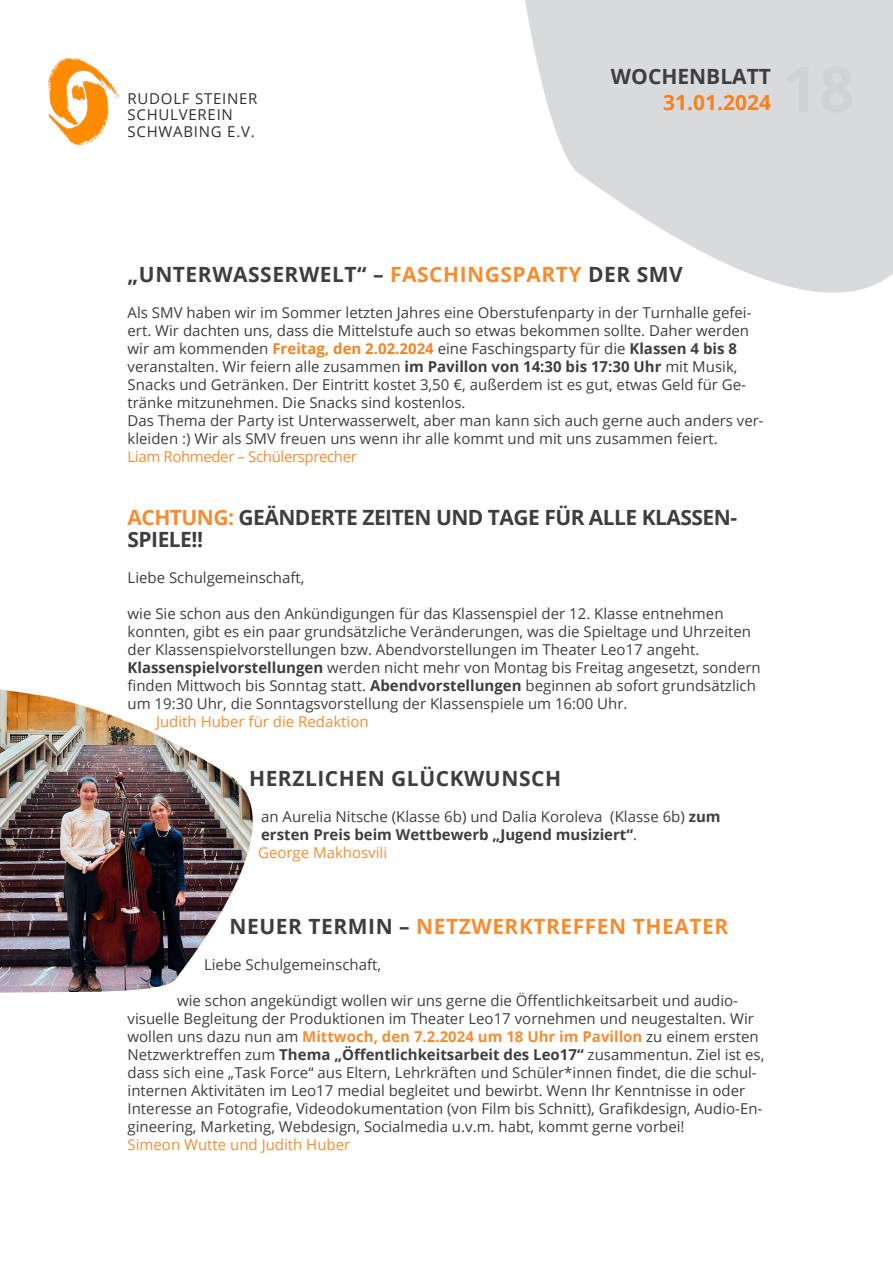
<style>
.page{position:relative;width:893px;height:1263px;background:#fff}
.page>*{position:absolute;margin:0;border:0;box-sizing:border-box;transform-origin:0 0}
.t1{font:700 21px "Open Sans";letter-spacing:.015em;color:#3e3e3f}
.t2{font:700 21px/22.5px "Open Sans";letter-spacing:-.025em;color:#3e3e3f}
.t3{font:700 21px "Open Sans";letter-spacing:.025em;color:#f68c32}
.t4{font:700 21px "Open Sans";color:#f58220}
.t5{font:15px/18px "Open Sans";color:#3e3e3f}
.t6{font:15px "Open Sans";color:#f68c32}
.t7{font:15px/16.5px "Open Sans";letter-spacing:.05em;color:#312f30}
.t8{font:15px "Open Sans";letter-spacing:-.025em;color:#f68c32}
.s1{color:#f68c32}
.s2{font-weight:700;color:#f58220}
.s3{font-weight:700}
.s4{color:#3e3e3f}
.s5{font-weight:700;color:#f68c32}
</style>
<div class="page">
<img style="left:48px;top:59px;width:72px;height:86px">
<svg style="left:525px;top:0;width:368px;height:293px;fill:#d9dadc"></svg>
<img style="left:0;top:689px;width:253px;height:304px">
<p class="t7" style="left:128px;top:89px;width:131px">RUDOLF STEINER<br>SCHULVEREIN<br>SCHWABING E.V.</p>
<h1 class="t1" style="left:611px;top:62px;width:162px">WOCHENBLATT</h1>
<h1 class="t4" style="left:663px;top:87px;width:109px">31.01.2024</h1>
<h1 class="t1" style="left:128px;top:259px;width:557px">„UNTERWASSERWELT“ – <span class="s1">FASCHINGSPARTY</span> DER SMV</h1>
<p class="t5" style="left:128px;top:303px;width:638px">Als SMV haben wir im Sommer letzten Jahres eine Oberstufenparty in der Turnhalle gefei&shy;ert. Wir dachten uns, dass die Mittelstufe auch so etwas bekommen sollte. Daher werden wir am kommenden <span class="s2">Freitag, den 2.02.2024</span> eine Faschingsparty für die <span class="s3">Klassen 4 bis 8 </span>veranstalten. Wir feiern alle zusammen <span class="s3">im Pavillon von 14:30 bis 17:30 Uhr</span> mit Musik, Snacks und Getränken. Der Eintritt kostet 3,50 €, außerdem ist es gut, etwas Geld für Ge&shy;tränke mitzunehmen. Die Snacks sind kostenlos.<br>Das Thema der Party ist Unterwasserwelt, aber man kann sich auch gerne auch anders ver&shy;kleiden :) Wir als SMV freuen uns wenn ihr alle kommt und mit uns zusammen feiert.</p>
<p class="t8" style="left:128px;top:446px;width:231px">Liam Rohmeder – Schülersprecher</p>
<h1 class="t2" style="left:128px;top:505px;width:611px"><span class="s1">ACHTUNG:</span> GEÄNDERTE ZEITEN UND TAGE FÜR ALLE KLASSEN-<br>SPIELE!!</h1>
<p class="t5" style="left:128px;top:568px;width:178px">Liebe Schulgemeinschaft,</p>
<p class="t5" style="left:128px;top:604px;width:635px">wie Sie schon aus den Ankündigungen für das Klassenspiel der 12. Klasse entnehmen konnten, gibt es ein paar grundsätzliche Veränderungen, was die Spieltage und Uhrzeiten der Klassenspielvorstellungen bzw. Abendvorstellungen im Theater Leo17 angeht.<br><span class="s3">Klassenspielvorstellungen</span> werden nicht mehr von Montag bis Freitag angesetzt, sondern finden Mittwoch bis Sonntag statt. <span class="s3">Abendvorstellungen</span> beginnen ab sofort grundsätzlich um 19:30 Uhr, die Sonntagsvorstellung der Klassenspiele um 16:00 Uhr.</p>
<p class="t6" style="left:156px;top:711px;width:214px">Judith Huber für die Redaktion</p>
<h1 class="t1" style="left:249px;top:763px;width:313px">HERZLICHEN GLÜCKWUNSCH</h1>
<p class="t5" style="left:258px;top:807px;width:464px">an Aurelia Nitsche (Klasse 6b) und Dalia Koroleva (Klasse 6b) <span class="s3">zum ersten Preis beim Wettbewerb „Jugend musiziert“</span>.<br><span class="s1">George Makhosvili</span></p>
<h1 class="t3" style="left:230px;top:912px;width:500px"><span class="s4">NEUER TERMIN –</span> NETZWERKTREFFEN THEATER</h1>
<p class="t5" style="left:204px;top:955px;width:178px">Liebe Schulgemeinschaft,</p>
<p class="t5" style="left:128px;top:991px;width:638px;text-indent:50px">wie schon angekündigt wollen wir uns gerne die Öffentlichkeitsarbeit und audio&shy;visuelle Begleitung der Produktionen im Theater Leo17 vornehmen und neugestalten. Wir wollen uns dazu nun am <span class="s5">Mittwoch, den 7.2.2024 um 18 Uhr im Pavillon</span> zu einem ersten Netzwerktreffen zum <span class="s3">Thema „Öffentlichkeitsarbeit des Leo17“</span> zusammentun. Ziel ist es, dass sich eine „Task Force“ aus Eltern, Lehrkräften und Schüler*innen findet, die die schul&shy;internen Aktivitäten im Leo17 medial begleitet und bewirbt. Wenn Ihr Kenntnisse in oder Interesse an Fotografie, Videodokumentation (von Film bis Schnitt), Grafikdesign, Audio-En&shy;gineering, Marketing, Webdesign, Socialmedia u.v.m. habt, kommt gerne vorbei!</p>
<p class="t6" style="left:128px;top:1134px;width:224px">Simeon Wutte und Judith Huber</p>
</div>
